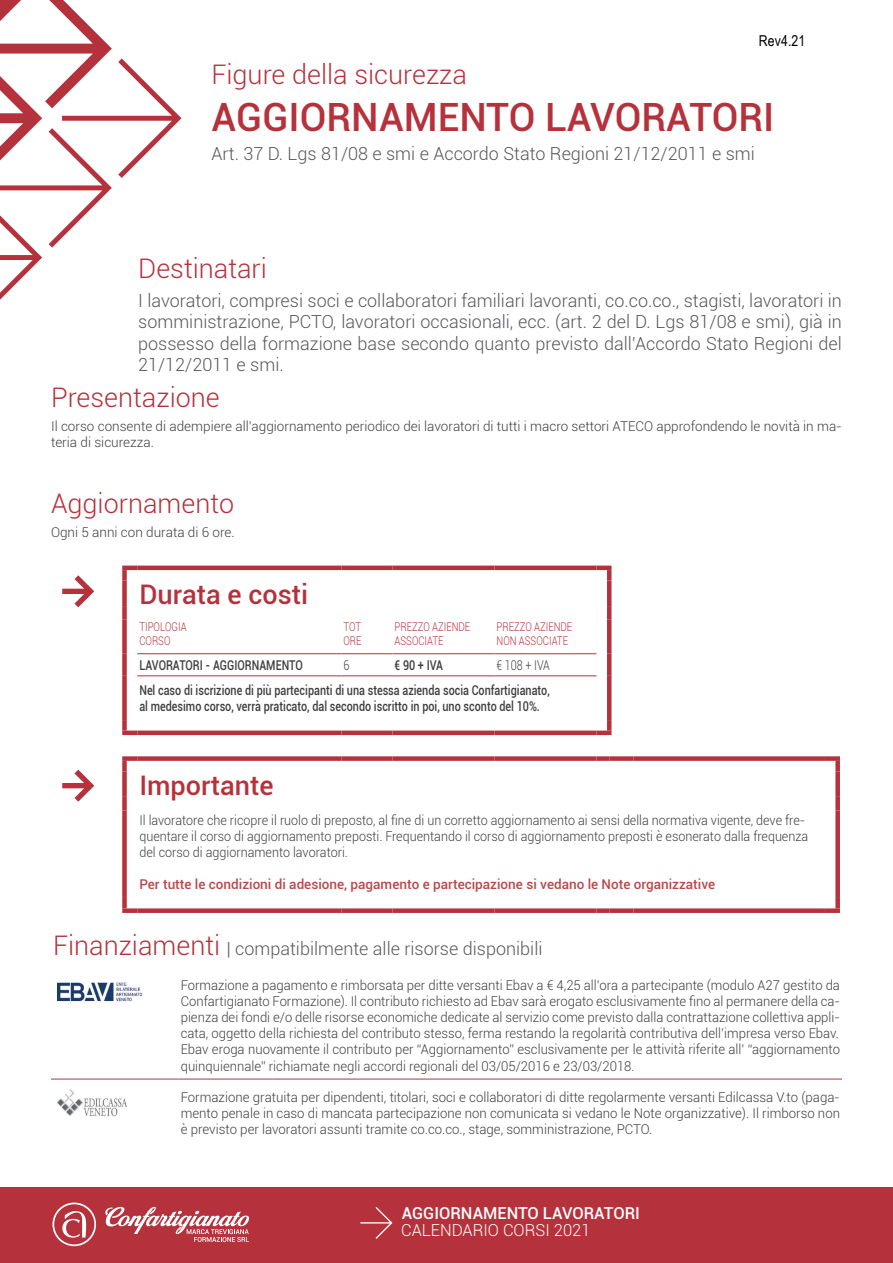
<style>
.page{position:relative;width:893px;height:1263px;background:#fff}
.page>*{position:absolute;margin:0;border:0;box-sizing:border-box;transform-origin:0 0}
.t1{font:500 39px "Roboto";color:#b5323c}
.t2{font:300 27px "Roboto";color:#b5323c}
.t3{font:500 27px "Roboto";color:#b5323c}
.t4{font:300 18px/21.6px "Roboto";color:#57585a;text-align:justify}
.t5{font:500 16.5px "Roboto";color:#fff}
.t6{font:300 16.5px "Roboto";color:#fff}
.t7{font:15px "Arial Narrow";color:#000}
.t8{font:300 13.5px/16.2px "Roboto";color:#3e3e3f}
.t9{font:300 13.5px/16.2px "Roboto";color:#3e3e3f;scale:.93 1}
.t10{font:500 13.5px "Roboto";color:#3e3e3f;scale:.8 1}
.t11{font:500 13.5px "Roboto";color:#bb4648}
.t12{font:300 13.5px "Roboto";color:#3e3e3f;scale:.8 1}
.t13{font:300 12px "Roboto";color:#b5323c;scale:.8 1}
.s1{font-size:27px;color:#b5323c}
</style>
<div class="page">
<div style="left:0;top:1187px;width:893px;height:76px;background:#b5323c"></div>
<svg style="left:360px;top:1207px;width:32px;height:32px"></svg>
<svg style="left:52px;top:1202px;width:44px;height:44px"></svg>
<svg style="left:105px;top:1207px;width:144px;height:35px"></svg>
<svg style="left:0;top:0;width:181px;height:300px"></svg>
<svg style="left:62px;top:575px;width:32px;height:32px"></svg>
<svg style="left:62px;top:770px;width:32px;height:32px"></svg>
<hr style="left:137px;top:653px;width:204px;height:1px;background:#b5323c">
<hr style="left:341px;top:653px;width:51px;height:1px;background:#b5323c">
<hr style="left:392px;top:653px;width:102px;height:1px;background:#b5323c">
<hr style="left:494px;top:653px;width:102px;height:1px;background:#b5323c">
<hr style="left:122px;top:566px;width:15px;height:4px;background:#b5323c">
<div style="left:122px;top:570px;width:5px;height:11px;background:#b5323c"></div>
<hr style="left:137px;top:566px;width:204px;height:4px;background:#b5323c">
<hr style="left:341px;top:566px;width:51px;height:4px;background:#b5323c">
<hr style="left:392px;top:566px;width:102px;height:4px;background:#b5323c">
<hr style="left:494px;top:566px;width:102px;height:4px;background:#b5323c">
<hr style="left:596px;top:566px;width:15px;height:4px;background:#b5323c">
<svg style="left:607px;top:570px;width:4px;height:11px"></svg>
<div style="left:122px;top:581px;width:5px;height:25px;background:#b5323c"></div>
<hr style="left:607px;top:581px;width:4px;height:25px;background:#b5323c">
<div style="left:122px;top:606px;width:5px;height:14px;background:#b5323c"></div>
<hr style="left:607px;top:606px;width:4px;height:14px;background:#b5323c">
<div style="left:122px;top:620px;width:5px;height:34px;background:#b5323c"></div>
<hr style="left:607px;top:620px;width:4px;height:34px;background:#b5323c">
<div style="left:122px;top:654px;width:5px;height:22px;background:#b5323c"></div>
<hr style="left:607px;top:654px;width:4px;height:22px;background:#b5323c">
<div style="left:122px;top:676px;width:5px;height:44px;background:#b5323c"></div>
<hr style="left:607px;top:676px;width:4px;height:44px;background:#b5323c">
<div style="left:122px;top:720px;width:5px;height:10px;background:#b5323c"></div>
<hr style="left:607px;top:720px;width:4px;height:10px;background:#b5323c">
<div style="left:122px;top:730px;width:15px;height:5px;background:#b5323c"></div>
<div style="left:137px;top:730px;width:204px;height:5px;background:#b5323c"></div>
<div style="left:341px;top:730px;width:51px;height:5px;background:#b5323c"></div>
<div style="left:392px;top:730px;width:102px;height:5px;background:#b5323c"></div>
<div style="left:494px;top:730px;width:102px;height:5px;background:#b5323c"></div>
<div style="left:596px;top:730px;width:15px;height:5px;background:#b5323c"></div>
<hr style="left:137px;top:675px;width:204px;height:1px;background:#b5323c">
<hr style="left:341px;top:675px;width:51px;height:1px;background:#b5323c">
<hr style="left:392px;top:675px;width:102px;height:1px;background:#b5323c">
<hr style="left:494px;top:675px;width:102px;height:1px;background:#b5323c">
<div style="left:122px;top:756px;width:15px;height:5px;background:#b5323c"></div>
<div style="left:122px;top:761px;width:5px;height:10px;background:#b5323c"></div>
<div style="left:137px;top:756px;width:204px;height:5px;background:#b5323c"></div>
<div style="left:341px;top:756px;width:51px;height:5px;background:#b5323c"></div>
<div style="left:392px;top:756px;width:102px;height:5px;background:#b5323c"></div>
<div style="left:494px;top:756px;width:102px;height:5px;background:#b5323c"></div>
<div style="left:596px;top:756px;width:13px;height:5px;background:#b5323c"></div>
<div style="left:122px;top:771px;width:5px;height:26px;background:#b5323c"></div>
<div style="left:122px;top:797px;width:5px;height:13px;background:#b5323c"></div>
<div style="left:122px;top:810px;width:5px;height:88px;background:#b5323c"></div>
<div style="left:122px;top:898px;width:5px;height:10px;background:#b5323c"></div>
<div style="left:122px;top:908px;width:15px;height:5px;background:#b5323c"></div>
<div style="left:137px;top:908px;width:204px;height:5px;background:#b5323c"></div>
<div style="left:341px;top:908px;width:51px;height:5px;background:#b5323c"></div>
<div style="left:392px;top:908px;width:102px;height:5px;background:#b5323c"></div>
<div style="left:494px;top:908px;width:102px;height:5px;background:#b5323c"></div>
<div style="left:596px;top:908px;width:13px;height:5px;background:#b5323c"></div>
<div style="left:609px;top:756px;width:13px;height:5px;background:#b5323c"></div>
<div style="left:622px;top:756px;width:12px;height:5px;background:#b5323c"></div>
<div style="left:634px;top:756px;width:191px;height:5px;background:#b5323c"></div>
<div style="left:825px;top:756px;width:15px;height:5px;background:#b5323c"></div>
<div style="left:835px;top:761px;width:5px;height:10px;background:#b5323c"></div>
<div style="left:835px;top:771px;width:5px;height:26px;background:#b5323c"></div>
<div style="left:835px;top:797px;width:5px;height:13px;background:#b5323c"></div>
<div style="left:835px;top:810px;width:5px;height:88px;background:#b5323c"></div>
<div style="left:835px;top:898px;width:5px;height:10px;background:#b5323c"></div>
<div style="left:609px;top:908px;width:13px;height:5px;background:#b5323c"></div>
<div style="left:622px;top:908px;width:12px;height:5px;background:#b5323c"></div>
<div style="left:634px;top:908px;width:191px;height:5px;background:#b5323c"></div>
<div style="left:825px;top:908px;width:15px;height:5px;background:#b5323c"></div>
<svg style="left:51px;top:1078px;width:791px;height:1px"></svg>
<hr style="left:51px;top:1079px;width:128px;height:1px;background:#b5323c">
<hr style="left:179px;top:1079px;width:94px;height:1px;background:#b5323c">
<hr style="left:273px;top:1079px;width:47px;height:1px;background:#b5323c">
<hr style="left:320px;top:1079px;width:157px;height:1px;background:#b5323c">
<hr style="left:477px;top:1079px;width:365px;height:1px;background:#b5323c">
<img style="left:57px;top:982px;width:86px;height:20px">
<img style="left:57px;top:1089px;width:71px;height:28px">
<p class="t7" style="left:759px;top:31px;width:48px">Rev4.21</p>
<p class="t2" style="left:212px;top:56px;width:257px">Figure della sicurezza</p>
<p class="t1" style="left:212px;top:90px;width:564px">AGGIORNAMENTO LAVORATORI</p>
<p class="t4" style="left:212px;top:142px;width:545px">Art. 37 D. Lgs 81/08 e smi e Accordo Stato Regioni 21/12/2011 e smi</p>
<p class="t2" style="left:138px;top:249px;width:130px">Destinatari</p>
<p class="t4" style="left:138px;top:289px;width:705px">I lavoratori, compresi soci e collaboratori familiari lavoranti, co.co.co., stagisti, lavoratori in somministrazione, PCTO, lavoratori occasionali, ecc. (art. 2 del D. Lgs 81/08 e smi), già in possesso della formazione base secondo quanto previsto dall’Accordo Stato Regioni del 21/12/2011 e smi.</p>
<p class="t2" style="left:51px;top:379px;width:170px">Presentazione</p>
<p class="t8" style="left:51px;top:418px;width:792px">Il corso consente di adempiere all’aggiornamento periodico dei lavoratori di tutti i macro settori ATECO approfondendo le novità in ma&shy;teria di sicurezza.</p>
<p class="t2" style="left:51px;top:485px;width:185px">Aggiornamento</p>
<p class="t8" style="left:51px;top:523px;width:185px">Ogni 5 anni con durata di 6 ore.</p>
<p class="t3" style="left:139px;top:575px;width:170px">Durata e costi</p>
<p class="t13" style="left:139px;top:618px;width:61px">TIPOLOGIA</p>
<p class="t13" style="left:139px;top:633px;width:40px">CORSO</p>
<p class="t13" style="left:343px;top:618px;width:24px">TOT</p>
<p class="t13" style="left:343px;top:633px;width:24px">ORE</p>
<p class="t13" style="left:394px;top:618px;width:96px">PREZZO AZIENDE</p>
<p class="t13" style="left:394px;top:633px;width:63px">ASSOCIATE</p>
<p class="t13" style="left:497px;top:618px;width:96px">PREZZO AZIENDE</p>
<p class="t13" style="left:497px;top:633px;width:91px">NON ASSOCIATE</p>
<p class="t10" style="left:139px;top:656px;width:206px">LAVORATORI - AGGIORNAMENTO</p>
<p class="t12" style="left:343px;top:656px;width:9px">6</p>
<p class="t10" style="left:394px;top:655px;width:62px">€ 90 + IVA</p>
<p class="t12" style="left:497px;top:656px;width:68px">€ 108 + IVA</p>
<p class="t10" style="left:139px;top:681px;width:514px">Nel caso di iscrizione di più partecipanti di una stessa azienda socia Confartigianato,</p>
<p class="t10" style="left:139px;top:697px;width:502px">al medesimo corso, verrà praticato, dal secondo iscritto in poi, uno sconto del 10%.</p>
<p class="t3" style="left:139px;top:766px;width:136px">Importante</p>
<p class="t9" style="left:139px;top:811px;width:721px">Il lavoratore che ricopre il ruolo di preposto, al fine di un corretto aggiornamento ai sensi della normativa vigente, deve fre&shy;quentare il corso di aggiornamento preposti. Frequentando il corso di aggiornamento preposti è esonerato dalla frequenza del corso di aggiornamento lavoratori.</p>
<p class="t11" style="left:139px;top:875px;width:577px">Per tutte le condizioni di adesione, pagamento e partecipazione si vedano le Note organizzative</p>
<p class="t4" style="left:53px;top:937px;width:491px"><span class="s1">Finanziamenti</span> | compatibilmente alle risorse disponibili</p>
<p class="t8" style="left:181px;top:976px;width:661px;text-align:justify">Formazione a pagamento e rimborsata per ditte versanti Ebav a € 4,25 all’ora a partecipante (modulo A27 gestito da Confartigianato Formazione). Il contributo richiesto ad Ebav sarà erogato esclusivamente fino al permanere della ca&shy;pienza dei fondi e/o delle risorse economiche dedicate al servizio come previsto dalla contrattazione collettiva appli&shy;cata, oggetto della richiesta del contributo stesso, ferma restando la regolarità contributiva dell’impresa verso Ebav.</p>
<p class="t8" style="left:181px;top:1041px;width:661px">Ebav eroga nuovamente il contributo per “Aggiornamento” esclusivamente per le attività riferite all’ “aggiornamento quinquiennale” richiamate negli accordi regionali del 03/05/2016 e 23/03/2018.</p>
<p class="t8" style="left:181px;top:1088px;width:661px;text-align:justify">Formazione gratuita per dipendenti, titolari, soci e collaboratori di ditte regolarmente versanti Edilcassa V.to (paga&shy;mento penale in caso di mancata partecipazione non comunicata si vedano le Note organizzative). Il rimborso non è previsto per lavoratori assunti tramite co.co.co., stage, somministrazione, PCTO.</p>
<p class="t5" style="left:402px;top:1201px;width:240px">AGGIORNAMENTO LAVORATORI</p>
<p class="t6" style="left:401px;top:1218px;width:191px">CALENDARIO CORSI 2021</p>
</div>
